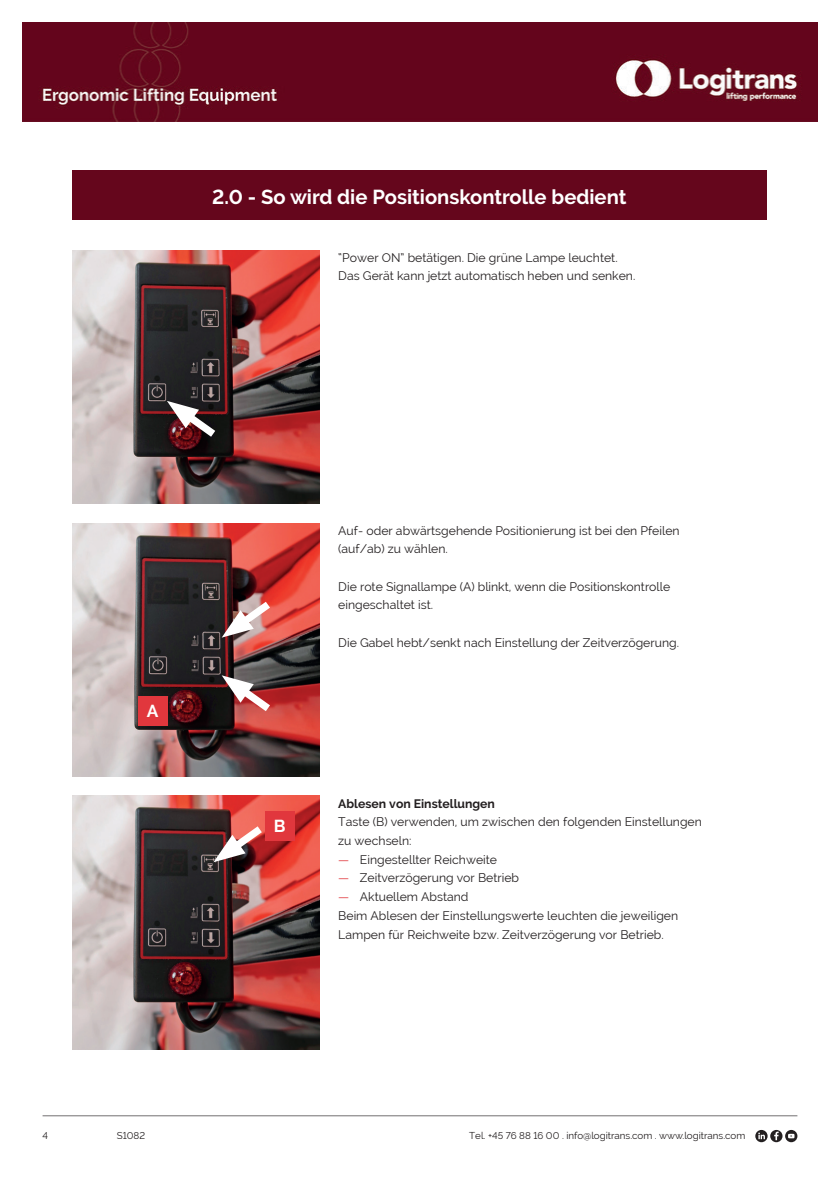
<style>
.page{position:relative;width:840px;height:1191px;background:#fff}
.page>*{position:absolute;margin:0;border:0;box-sizing:border-box;transform-origin:0 0}
.t1{font:700 20.2px "Raleway";color:#fff}
.t2{font:700 17.2px "Raleway";color:#fff}
.t3{font:12.2px/18.8px "Raleway";color:#231f20}
.t4{font:700 12.2px "Raleway";color:#231f20}
.t5{font:9.8px "Raleway";color:#231f20}
.s1{color:#e1373d}
</style>
<div class="page">
<img style="left:23px;top:23px;width:793px;height:99px">
<svg style="left:754px;top:1130px;width:13px;height:12px"></svg>
<svg style="left:757px;top:1132px;width:7px;height:7px"></svg>
<svg style="left:784px;top:1130px;width:13px;height:12px"></svg>
<svg style="left:787px;top:1133px;width:7px;height:5px"></svg>
<svg style="left:769px;top:1130px;width:13px;height:12px"></svg>
<svg style="left:773px;top:1131px;width:5px;height:9px"></svg>
<hr style="left:43px;top:1115px;width:754px;height:1px;background:#231f20">
<img style="left:72px;top:250px;width:247px;height:253px">
<img style="left:72px;top:523px;width:247px;height:253px">
<svg style="left:221px;top:675px;width:57px;height:43px"></svg>
<svg style="left:221px;top:594px;width:57px;height:43px"></svg>
<div style="left:138px;top:696px;width:29px;height:30px;background:#e1373d"></div>
<img style="left:72px;top:796px;width:247px;height:253px">
<svg style="left:213px;top:819px;width:57px;height:43px"></svg>
<div style="left:72px;top:170px;width:694px;height:49px;background:#65061c"></div>
<svg style="left:167px;top:401px;width:56px;height:43px"></svg>
<div style="left:265px;top:811px;width:29px;height:30px;background:#e1373d"></div>
<h1 class="t1" style="left:212px;top:185px;width:415px">2.0 - So wird die Positionskontrolle bedient</h1>
<p class="t3" style="left:338px;top:248px;width:298px">“Power ON” betätigen. Die grüne Lampe leuchtet.<br>Das Gerät kann jetzt automatisch heben und senken.</p>
<h2 class="t2" style="left:147px;top:701px;width:13px">A</h2>
<p class="t3" style="left:338px;top:521px;width:342px">Auf- oder abwärtsgehende Positionierung ist bei den Pfeilen (auf/ab) zu wählen.</p>
<p class="t3" style="left:338px;top:577px;width:333px">Die rote Signallampe (A) blinkt, wenn die Positionskontrolle eingeschaltet ist.</p>
<p class="t3" style="left:338px;top:633px;width:342px">Die Gabel hebt/senkt nach Einstellung der Zeitverzögerung.</p>
<h2 class="t2" style="left:273px;top:816px;width:13px">B</h2>
<p class="t4" style="left:338px;top:796px;width:158px">Ablesen von Einstellungen</p>
<p class="t3" style="left:338px;top:812px;width:365px">Taste (B) verwenden, um zwischen den folgenden Einstellungen zu wechseln:</p>
<p class="t3" style="left:338px;top:850px;width:160px"><span class="s1">—</span> Eingestellter Reichweite</p>
<p class="t3" style="left:338px;top:868px;width:182px"><span class="s1">—</span> Zeitverzögerung vor Betrieb</p>
<p class="t3" style="left:338px;top:887px;width:341px"><span class="s1">—</span> Aktuellem Abstand<br>Beim Ablesen der Einstellungswerte leuchten die jeweiligen<br>Lampen für Reichweite bzw. Zeitverzögerung vor Betrieb.</p>
<p class="t5" style="left:43px;top:1130px;width:7px">4</p>
<p class="t5" style="left:117px;top:1130px;width:30px">S1082</p>
<p class="t5" style="left:469px;top:1130px;width:277px">Tel. +45 76 88 16 00 . info@logitrans.com . www.logitrans.com</p>
</div>
